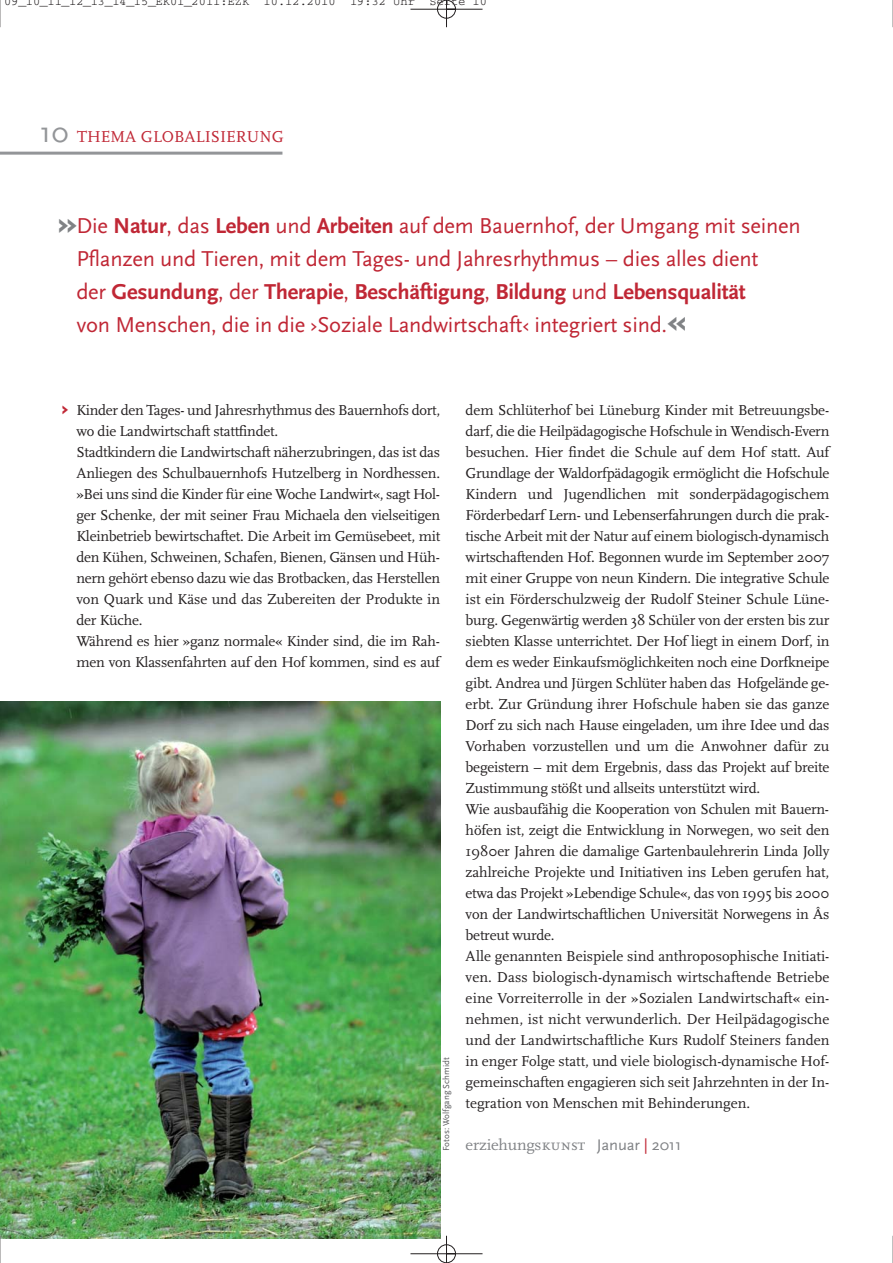
<style>
.page{position:relative;width:893px;height:1263px;background:#fff}
.page>*{position:absolute;margin:0;border:0;box-sizing:border-box;transform-origin:0 0}
.t1{font:700 36px "Scala Sans";color:#808285}
.t2{font:22.5px/33px "Scala Sans";letter-spacing:-.01em;color:#c02735}
.t3{font:700 22.5px "Scala Sans";color:#c02735}
.t4{font:16.5px "Scala";color:#c02735}
.t5{font:16.05px "Scala";letter-spacing:-.01em;color:#808285}
.t6{font:15px/21px "Scala";letter-spacing:-.015em;color:#231f20}
.t7{font:12px "Courier";color:#231f20}
.t8{font:9px "Scala Sans";color:#58595b}
.s1{font-family:"Scala Sans";font-size:30px;color:#939598}
.s2{font-weight:700}
.s3{font-weight:700;font-size:36px;color:#808285}
.s4{font-family:"Scala Caps"}
.s5{font-family:"Scala Sans"}
.s6{font-family:"Scala Sans";color:#c02735}
</style>
<div class="page">
<svg style="left:892px;top:0;width:1px;height:27px"></svg>
<svg style="left:892px;top:1236px;width:1px;height:27px"></svg>
<img style="left:0;top:0;width:483px;height:1263px">
<p class="t7" style="left:4px;top:-3px;width:484px">09_10_11_12_13_14_15_EK01_2011:EZK 10.12.2010 19:32 Uhr Seite 10</p>
<p class="t4" style="left:40px;top:130px;width:245px"><span class="s1">10</span> THEMA GLOBALISIERUNG</p>
<p class="t2" style="left:76px;top:211px;width:726px">Die <span class="s2">Natur</span>, das <span class="s2">Leben</span> und <span class="s2">Arbeiten</span> auf dem Bauernhof, der Umgang mit seinen Pflanzen und Tieren, mit dem Tages- und Jahresrhythmus – dies alles dient<br>der <span class="s2">Gesundung</span>, der <span class="s2">Therapie</span>, <span class="s2">Beschäftigung</span>, <span class="s2">Bildung</span> und <span class="s2">Lebensqualität<br></span>von Menschen, die in die ›Soziale Landwirtschaft‹ integriert sind.<span class="s3">«</span></p>
<h1 class="t1" style="left:57px;top:208px;width:22px">»</h1>
<h2 class="t3" style="left:61px;top:399px;width:9px">›</h2>
<p class="t6" style="left:76px;top:401px;width:365px">Kinder den Tages- und Jahresrhythmus des Bauernhofs dort, wo die Landwirtschaft stattfindet.<br>Stadtkindern die Landwirtschaft näherzubringen, das ist das Anliegen des Schulbauernhofs Hutzelberg in Nordhessen. »Bei uns sind die Kinder für eine Woche Landwirt«, sagt Hol&shy;ger Schenke, der mit seiner Frau Michaela den vielseitigen Kleinbetrieb bewirtschaftet. Die Arbeit im Gemüsebeet, mit den Kühen, Schweinen, Schafen, Bienen, Gänsen und Hüh&shy;nern gehört ebenso dazu wie das Brotbacken, das Herstellen von Quark und Käse und das Zubereiten der Produkte in der Küche.<br>Während es hier »ganz normale« Kinder sind, die im Rah&shy;men von Klassenfahrten auf den Hof kommen, sind es auf</p>
<p class="t6" style="left:465px;top:401px;width:365px">dem Schlüterhof bei Lüneburg Kinder mit Betreuungsbe&shy;darf, die die Heilpädagogische Hofschule in Wendisch-Evern besuchen. Hier findet die Schule auf dem Hof statt. Auf Grundlage der Waldorfpädagogik ermöglicht die Hofschule Kindern und Jugendlichen mit sonderpädagogischem Förderbedarf Lern- und Lebenserfahrungen durch die prak&shy;tische Arbeit mit der Natur auf einem biologisch-dynamisch wirtschaftenden Hof. Begonnen wurde im September 2007 mit einer Gruppe von neun Kindern. Die integrative Schule ist ein Förderschulzweig der Rudolf Steiner Schule Lüne&shy;burg. Gegenwärtig werden 38 Schüler von der ersten bis zur siebten Klasse unterrichtet. Der Hof liegt in einem Dorf, in dem es weder Einkaufsmöglichkeiten noch eine Dorfkneipe gibt. Andrea und Jürgen Schlüter haben das Hofgelände ge&shy;erbt. Zur Gründung ihrer Hofschule haben sie das ganze Dorf zu sich nach Hause eingeladen, um ihre Idee und das Vorhaben vorzustellen und um die Anwohner dafür zu begeistern – mit dem Ergebnis, dass das Projekt auf breite Zustimmung stößt und allseits unterstützt wird.<br>Wie ausbaufähig die Kooperation von Schulen mit Bauern&shy;höfen ist, zeigt die Entwicklung in Norwegen, wo seit den 1980er Jahren die damalige Gartenbaulehrerin Linda Jolly zahlreiche Projekte und Initiativen ins Leben gerufen hat, etwa das Projekt »Lebendige Schule«, das von 1995 bis 2000 von der Landwirtschaftlichen Universität Norwegens in Âs betreut wurde.<br>Alle genannten Beispiele sind anthroposophische Initiati&shy;ven. Dass biologisch-dynamisch wirtschaftende Betriebe eine Vorreiterrolle in der »Sozialen Landwirtschaft« ein&shy;nehmen, ist nicht verwunderlich. Der Heilpädagogische und der Landwirtschaftliche Kurs Rudolf Steiners fanden in enger Folge statt, und viele biologisch-dynamische Hof&shy;gemeinschaften engagieren sich seit Jahrzehnten in der In&shy;tegration von Menschen mit Behinderungen.</p>
<p class="t8" style="left:442px;top:1151px;width:95px;rotate:-90deg">Fotos: Wolfgang Schmidt</p>
<p class="t5" style="left:465px;top:1139px;width:217px">erziehungs<span class="s4">kunst</span> <span class="s5">Januar</span> <span class="s6">|</span> <span class="s5">2011</span></p>
</div>
